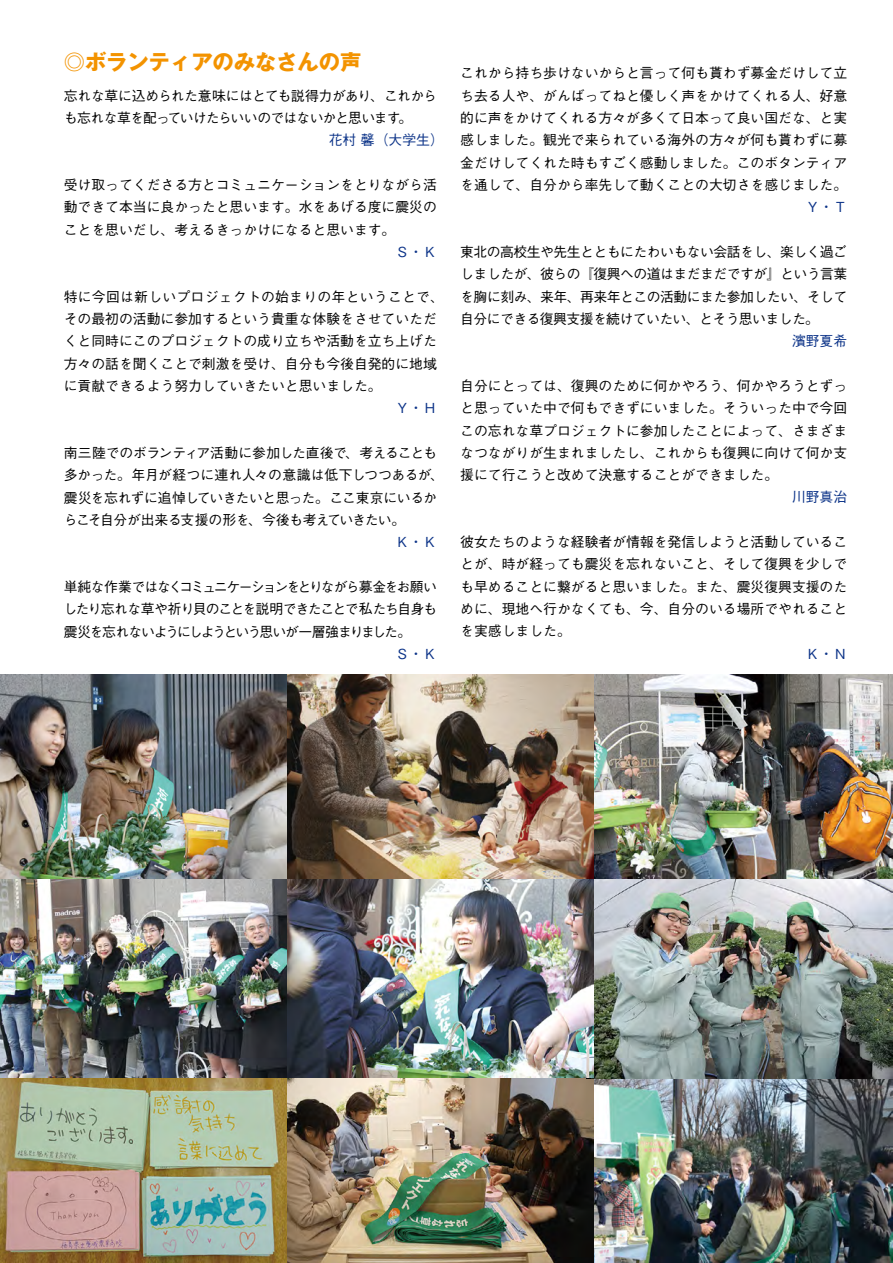
<style>
.page{position:relative;width:893px;height:1263px;background:#fff}
.page>*{position:absolute;margin:0;border:0;box-sizing:border-box;transform-origin:0 0}
.t1{font:700 21.3px "Gothic MB101 Pro";color:#f39300}
.t2{font:500 13.8px/22.4px "Gothic BBB Pro";color:#000;text-align:justify}
.t3{font:500 13.8px/22.4px "Gothic BBB Pro";letter-spacing:-.025em;color:#000}
.t4{font:500 13.8px/22.4px "Gothic BBB Pro";letter-spacing:-.05em;color:#000}
.t5{font:500 13.8px "Gothic BBB Pro";color:#0c3388}
</style>
<div class="page">
<img style="left:593px;top:674px;width:300px;height:200px">
<img style="left:593px;top:1078px;width:300px;height:185px">
<img style="left:0;top:1078px;width:287px;height:185px">
<img style="left:287px;top:1078px;width:306px;height:185px">
<img style="left:593px;top:874px;width:300px;height:204px">
<img style="left:0;top:878px;width:287px;height:200px">
<img style="left:0;top:674px;width:287px;height:204px">
<img style="left:287px;top:878px;width:306px;height:200px">
<img style="left:287px;top:674px;width:306px;height:204px">
<h1 class="t1" style="left:64px;top:44px;width:299px">◎ボランティアのみなさんの声</h1>
<p class="t4" style="left:64px;top:83px;width:375px">忘れな草に込められた意味にはとても説得力があり、これからも忘れな草を配っていけたらいいのではないかと思います。　</p>
<p class="t5" style="left:329px;top:129px;width:117px">花村 馨（大学生）</p>
<p class="t2" style="left:64px;top:172px;width:375px">受け取ってくださる方とコミュニケーションをとりながら活動できて本当に良かったと思います。水をあげる度に震災のことを思いだし、考えるきっかけになると思います。</p>
<p class="t5" style="left:395px;top:241px;width:43px">Ｓ・Ｋ</p>
<p class="t2" style="left:64px;top:284px;width:382px;text-align:left">特に今回は新しいプロジェクトの始まりの年ということで、その最初の活動に参加するという貴重な体験をさせていただくと同時にこのプロジェクトの成り立ちや活動を立ち上げた方々の話を聞くことで刺激を受け、自分も今後自発的に地域に貢献できるよう努力していきたいと思いました。</p>
<p class="t5" style="left:395px;top:397px;width:43px">Ｙ・Ｈ</p>
<p class="t3" style="left:64px;top:440px;width:382px">南三陸でのボランティア活動に参加した直後で、考えることも多かった。年月が経つに連れ人々の意識は低下しつつあるが、震災を忘れずに追悼していきたいと思った。ここ東京にいるからこそ自分が出来る支援の形を、今後も考えていきたい。</p>
<p class="t5" style="left:395px;top:531px;width:43px">Ｋ・Ｋ</p>
<p class="t2" style="left:63px;top:574px;width:375px">単純な作業ではなくコミュニケーションをとりながら募金をお願いしたり忘れな草や祈り貝のことを説明できたことで私たち自身も震災を忘れないようにしようという思いが一層強まりました。</p>
<p class="t5" style="left:395px;top:642px;width:43px">Ｓ・Ｋ</p>
<p class="t2" style="left:460px;top:60px;width:388px">これから持ち歩けないからと言って何も貰わず募金だけして立ち去る人や、がんばってねと優しく声をかけてくれる人、好意的に声をかけてくれる方々が多くて日本って良い国だな、と実感しました。観光で来られている海外の方々が何も貰わずに募金だけしてくれた時もすごく感動しました。このボタンティアを通して、自分から率先して動くことの大切さを感じました。</p>
<p class="t5" style="left:806px;top:196px;width:43px">Ｙ・Ｔ</p>
<p class="t2" style="left:460px;top:239px;width:389px">東北の高校生や先生とともにたわいもない会話をし、楽しく過ごしましたが、彼らの『復興への道はまだまだですが』という言葉を胸に刻み、来年、再来年とこの活動にまた参加したい、そして自分にできる復興支援を続けていたい、とそう思いました。</p>
<p class="t5" style="left:792px;top:330px;width:57px">濱野夏希</p>
<p class="t2" style="left:460px;top:373px;width:388px">自分にとっては、復興のために何かやろう、何かやろうとずっと思っていた中で何もできずにいました。そういった中で今回この忘れな草プロジェクトに参加したことによって、さまざまなつながりが生まれましたし、これからも復興に向けて何か支援にて行こうと改めて決意することができました。</p>
<p class="t5" style="left:792px;top:486px;width:57px">川野真治</p>
<p class="t2" style="left:460px;top:529px;width:388px">彼女たちのような経験者が情報を発信しようと活動していることが、時が経っても震災を忘れないこと、そして復興を少しでも早めることに繋がると思いました。また、震災復興支援のために、現地へ行かなくても、今、自分のいる場所でやれることを実感しました。</p>
<p class="t5" style="left:806px;top:642px;width:43px">Ｋ・Ｎ</p>
</div>
